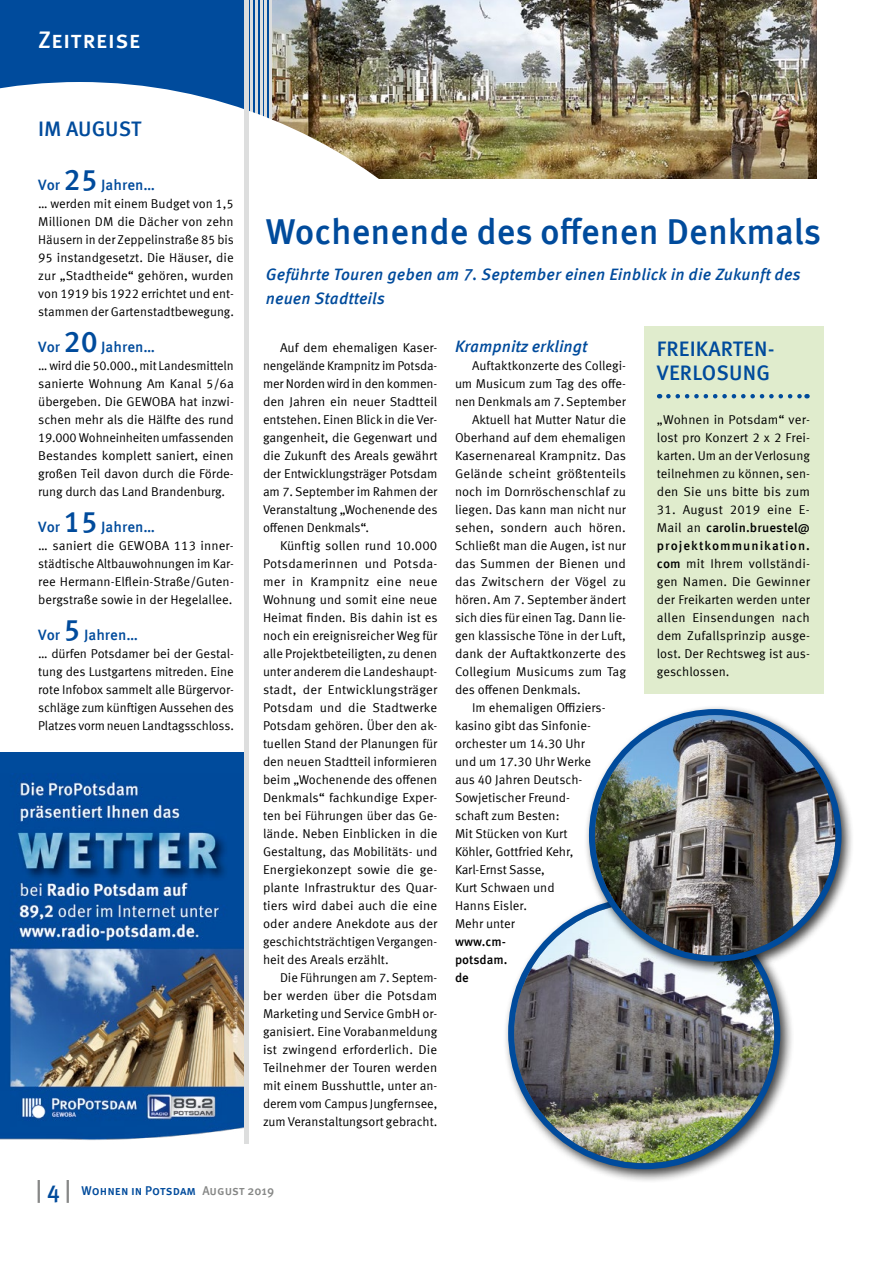
<style>
.page{position:relative;width:893px;height:1263px;background:#fff}
.page>*{position:absolute;margin:0;border:0;box-sizing:border-box;transform-origin:0 0}
.t1{font:500 36px "Meta Offc";color:#004b9c}
.t2{font:500 24px "Meta Sc Offc";letter-spacing:.005em;color:#fff}
.t3{font:500 21px/24px "Meta Offc";letter-spacing:.01em;color:#004b9c}
.t4{font:italic 500 16.5px/24px "Meta Offc";letter-spacing:.01em;color:#004b9c}
.t5{font:500 15px "Meta Offc";color:#004b9c}
.t6{font:12.75px/18px "Meta Offc Norm";color:#000;text-align:justify}
.t7{font:500 12.75px/18px "Meta Offc";letter-spacing:.075em;color:#000}
.t8{font:500 12.75px "Meta Sc Offc";color:#004b9c}
.t9{font:500 12.75px/18px "Meta Offc";letter-spacing:.01em;color:#000}
.s1{font-size:30px}
.s2{font-family:"Meta Offc Norm";font-weight:400}
.s3{font-family:"Meta Offc";font-weight:500}
.s4{font-size:24px;color:#868786}
.s5{font-size:24px}
.s6{color:#868786}
</style>
<div class="page">
<div style="left:0;top:753px;width:248px;height:46px;background:#004b9c"></div>
<img style="left:0;top:781px;width:244px;height:359px">
<img style="left:272px;top:0;width:544px;height:179px">
<div style="left:0;top:0;width:270px;height:146px;background:#004b9c"></div>
<hr style="left:264px;top:0;width:3px;height:121px;background:#dddede">
<hr style="left:269px;top:0;width:3px;height:121px;background:#dddede">
<hr style="left:260px;top:0;width:2px;height:121px;background:#dddede">
<hr style="left:255px;top:0;width:3px;height:121px;background:#dddede">
<hr style="left:251px;top:0;width:2px;height:121px;background:#dddede">
<img style="left:0;top:82px;width:430px;height:97px">
<div style="left:244px;top:0;width:5px;height:1144px;background:#dddede"></div>
<div style="left:644px;top:326px;width:179px;height:367px;background:#e0eccd"></div>
<svg style="left:668px;top:394px;width:139px;height:4px"></svg>
<div style="left:503px;top:891px;width:291px;height:292px;background:#000;opacity:.75"></div>
<img style="left:514px;top:903px;width:260px;height:260px;border-radius:130px">
<div style="left:584px;top:704px;width:271px;height:271px;background:#000;opacity:.75"></div>
<img style="left:595px;top:715px;width:240px;height:241px;border-radius:120px">
<div style="left:589px;top:709px;width:252px;height:253px;border:6px solid #004b9c;border-radius:50%"></div>
<h2 class="t2" style="left:38px;top:26px;width:104px">Zeitreise</h2>
<h3 class="t3" style="left:38px;top:117px;width:104px">IM AUGUST</h3>
<p class="t5" style="left:38px;top:176px;width:118px">Vor <span class="s1">25</span> Jahren…</p>
<p class="t6" style="left:38px;top:195px;width:197px">… werden mit einem Budget von 1,5<br>Millionen DM die Dächer von zehn Häusern in der Zeppelinstraße 85 bis 95 instandgesetzt. Die Häuser, die zur „Stadtheide“ gehören, wurden von 1919 bis 1922 errichtet und ent&shy;stammen der Gartenstadtbewegung.</p>
<p class="t5" style="left:38px;top:338px;width:118px">Vor <span class="s1">20</span> Jahren…</p>
<p class="t6" style="left:38px;top:357px;width:197px">… wird die 50.000., mit Landesmitteln sanierte Wohnung Am Kanal 5/6a übergeben. Die GEWOBA hat inzwi&shy;schen mehr als die Hälfte des rund 19.000 Wohneinheiten umfassenden Bestandes komplett saniert, einen großen Teil davon durch die Förde&shy;rung durch das Land Brandenburg.</p>
<p class="t5" style="left:38px;top:518px;width:118px">Vor <span class="s1">15</span> Jahren…</p>
<p class="t6" style="left:38px;top:537px;width:197px">… saniert die GEWOBA 113 inner&shy;städtische Altbauwohnungen im Kar&shy;ree Hermann-Elflein-Straße/Guten&shy;bergstraße sowie in der Hegelallee.</p>
<p class="t5" style="left:38px;top:626px;width:101px">Vor <span class="s1">5</span> Jahren…</p>
<p class="t6" style="left:38px;top:645px;width:197px">… dürfen Potsdamer bei der Gestal&shy;tung des Lustgartens mitreden. Eine rote Infobox sammelt alle Bürgervor&shy;schläge zum künftigen Aussehen des Platzes vorm neuen Landtagsschloss.</p>
<h1 class="t1" style="left:266px;top:210px;width:557px">Wochenende des offenen Denkmals</h1>
<p class="t4" style="left:266px;top:262px;width:536px">Geführte Touren geben am 7. September einen Einblick in die Zukunft des neuen Stadtteils</p>
<p class="t6" style="left:263px;top:339px;width:176px;text-indent:17px">Auf dem ehemaligen Kaser&shy;nengelände Krampnitz im Potsda&shy;mer Norden wird in den kommen&shy;den Jahren ein neuer Stadtteil entstehen. Einen Blick in die Ver&shy;gangenheit, die Gegenwart und die Zukunft des Areals gewährt der Entwicklungsträger Potsdam am 7. September im Rahmen der Veranstaltung „Wochenende des offenen Denkmals“.</p>
<p class="t6" style="left:263px;top:537px;width:176px;text-indent:17px">Künftig sollen rund 10.000<br>Potsdamerinnen und Potsda&shy;mer in Krampnitz eine neue Wohnung und somit eine neue Heimat finden. Bis dahin ist es noch ein ereignisreicher Weg für alle Projektbeteiligten, zu denen unter anderem die Landeshaupt&shy;stadt, der Entwicklungsträger Potsdam und die Stadtwerke Potsdam gehören. Über den ak&shy;tuellen Stand der Planungen für den neuen Stadtteil informieren beim „Wochenende des offenen Denkmals“ fachkundige Exper&shy;ten bei Führungen über das Ge&shy;lände. Neben Einblicken in die Gestaltung, das Mobilitäts- und Energiekonzept sowie die ge&shy;plante Infrastruktur des Quar&shy;tiers wird dabei auch die eine oder andere Anekdote aus der geschichtsträchtigen Vergangen&shy;heit des Areals erzählt.</p>
<p class="t6" style="left:263px;top:969px;width:176px;text-indent:17px">Die Führungen am 7. Septem&shy;ber werden über die Potsdam Marketing und Service GmbH or&shy;ganisiert. Eine Vorabanmeldung ist zwingend erforderlich. Die Teilnehmer der Touren werden mit einem Busshuttle, unter an&shy;derem vom Campus Jungfernsee, zum Veranstaltungsort gebracht.</p>
<p class="t4" style="left:455px;top:334px;width:134px">Krampnitz erklingt</p>
<p class="t6" style="left:472px;top:357px;width:155px">Auftaktkonzerte des Collegi-</p>
<p class="t6" style="left:455px;top:375px;width:173px">um Musicum zum Tag des offe-</p>
<p class="t6" style="left:455px;top:393px;width:172px">nen Denkmals am 7. September</p>
<p class="t6" style="left:472px;top:411px;width:156px">Aktuell hat Mutter Natur die</p>
<p class="t6" style="left:455px;top:429px;width:173px">Oberhand auf dem ehemaligen</p>
<p class="t6" style="left:455px;top:447px;width:173px">Kasernenareal Krampnitz. Das</p>
<p class="t6" style="left:455px;top:465px;width:173px">Gelände scheint größtenteils</p>
<p class="t6" style="left:455px;top:483px;width:172px">noch im Dornröschenschlaf zu</p>
<p class="t6" style="left:455px;top:501px;width:172px">liegen. Das kann man nicht nur</p>
<p class="t6" style="left:455px;top:519px;width:172px">sehen, sondern auch hören.</p>
<p class="t6" style="left:455px;top:537px;width:173px">Schließt man die Augen, ist nur</p>
<p class="t6" style="left:455px;top:555px;width:173px">das Summen der Bienen und</p>
<p class="t6" style="left:455px;top:573px;width:172px">das Zwitschern der Vögel zu</p>
<p class="t6" style="left:455px;top:591px;width:173px">hören. Am 7. September ändert</p>
<p class="t6" style="left:455px;top:609px;width:173px">sich dies für einen Tag. Dann lie-</p>
<p class="t6" style="left:455px;top:627px;width:173px">gen klassische Töne in der Luft,</p>
<p class="t6" style="left:455px;top:645px;width:173px">dank der Auftaktkonzerte des</p>
<p class="t6" style="left:455px;top:663px;width:173px">Collegium Musicums zum Tag</p>
<p class="t6" style="left:455px;top:681px;width:127px">des offenen Denkmals.</p>
<p class="t6" style="left:472px;top:699px;width:134px">Im ehemaligen Offiziers-</p>
<p class="t6" style="left:455px;top:717px;width:136px">kasino gibt das Sinfonie-</p>
<p class="t6" style="left:455px;top:735px;width:131px">orchester um 14.30 Uhr</p>
<p class="t6" style="left:455px;top:753px;width:138px">und um 17.30 Uhr Werke</p>
<p class="t6" style="left:455px;top:771px;width:129px">aus 40 Jahren Deutsch-</p>
<p class="t6" style="left:455px;top:789px;width:116px">Sowjetischer Freund-</p>
<p class="t6" style="left:455px;top:807px;width:106px">schaft zum Besten:</p>
<p class="t6" style="left:455px;top:825px;width:114px">Mit Stücken von Kurt</p>
<p class="t6" style="left:455px;top:843px;width:120px">Köhler, Gottfried Kehr,</p>
<p class="t6" style="left:455px;top:861px;width:91px">Karl-Ernst Sasse,</p>
<p class="t6" style="left:455px;top:879px;width:101px">Kurt Schwaen und</p>
<p class="t6" style="left:455px;top:897px;width:74px">Hanns Eisler.</p>
<p class="t6" style="left:455px;top:915px;width:62px">Mehr unter</p>
<p class="t9" style="left:455px;top:933px;width:54px">www.cm&shy;potsdam. de</p>
<h3 class="t3" style="left:657px;top:338px;width:117px">FREIKARTEN-<br>VERLOSUNG</h3>
<p class="t6" style="left:657px;top:411px;width:155px">„Wohnen in Potsdam“ ver&shy;lost pro Konzert 2 x 2 Frei&shy;karten. Um an der Verlosung teilnehmen zu können, sen&shy;den Sie uns bitte bis zum</p>
<p class="t6" style="left:657px;top:501px;width:154px">31. August 2019 eine E-</p>
<p class="t7" style="left:657px;top:519px;width:155px"><span class="s2">Mail an</span> carolin.bruestel@ projektkommunikation.</p>
<p class="t6" style="left:657px;top:555px;width:155px"><span class="s3">com</span> mit Ihrem vollständi&shy;gen Namen. Die Gewinner der Freikarten werden unter allen Einsendungen nach dem Zufallsprinzip ausge&shy;lost. Der Rechtsweg ist aus&shy;geschlossen.</p>
<p class="t8" style="left:36px;top:1183px;width:240px"><span class="s4">|</span> <span class="s5">4</span> <span class="s4">|</span> Wohnen in Potsdam <span class="s6">August 2019</span></p>
</div>
